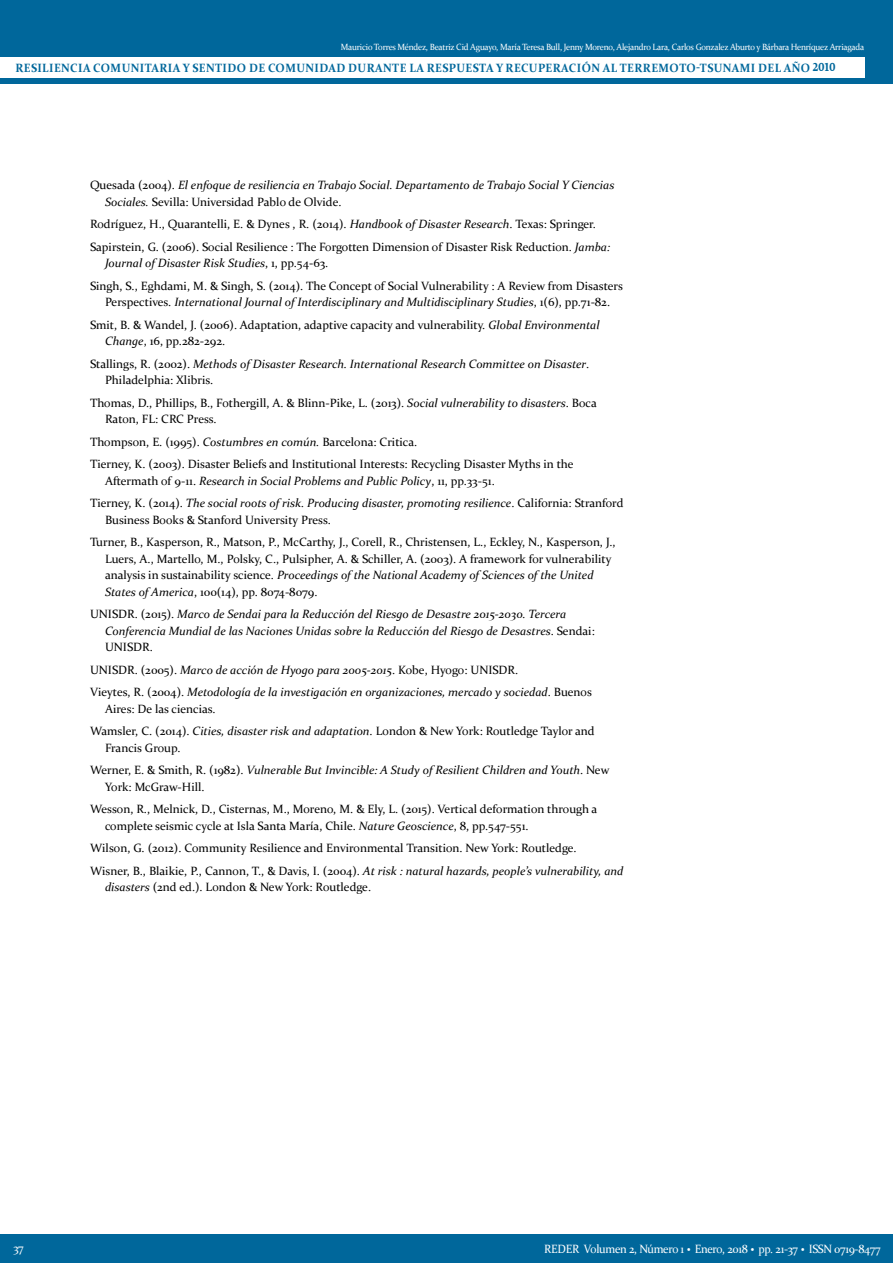
<style>
.page{position:relative;width:893px;height:1263px;background:#fff}
.page>*{position:absolute;margin:0;border:0;box-sizing:border-box;transform-origin:0 0}
.t1{font:12px/22.5px "Constantia";color:#000}
.t2{font:italic 12px/22.5px "Constantia";color:#000}
.t3{font:700 12px "Constantia";letter-spacing:.035em;color:#00679b;scale:.95 1}
.t4{font:12px "Constantia";letter-spacing:-.025em;color:#fff;scale:.95 1}
.t5{font:9px "Constantia";letter-spacing:-.025em;color:#fff;scale:.95 1}
.s1{font-size:18px}
.s2{font-style:normal}
.s3{font-style:italic}
.s4{font-weight:700;font-size:18px}
</style>
<div class="page">
<div style="left:0;top:0;width:893px;height:84px;background:#00679b"></div>
<div style="left:0;top:57px;width:864px;height:21px;background:#fff"></div>
<div style="left:0;top:1234px;width:893px;height:29px;background:#00679b"></div>
<p class="t5" style="left:341px;top:41px;width:552px">Mauricio Torres Méndez, Beatriz Cid Aguayo, María Teresa Bull, Jenny Moreno, Alejandro Lara, Carlos Gonzalez Aburto y Bárbara Henríquez Arriagada</p>
<p class="t3" style="left:15px;top:59px;width:865px">RESILIENCIA COMUNITARIA Y SENTIDO DE COMUNIDAD DURANTE LA RESPUESTA Y RECUPERACIÓN AL TERREMOTO-TSUNAMI DEL AÑO <span class="s1">2010</span></p>
<p class="t2" style="left:105px;top:176px;width:511px;line-height:16.5px;text-indent:-15px"><span class="s2">Quesada (2004).</span> El enfoque de resiliencia en Trabajo Social. Departamento de Trabajo Social Y Ciencias<br>Sociales. <span class="s2">Sevilla: Universidad Pablo de Olvide.</span></p>
<p class="t1" style="left:90px;top:212px;width:522px">Rodríguez, H., Quarantelli, E. &amp; Dynes , R. (2014). <span class="s3">Handbook of Disaster Research</span>. Texas: Springer.<br>Sapirstein, G. (2006). Social Resilience : The Forgotten Dimension of Disaster Risk Reduction. <span class="s3">Jamba:</span></p>
<p class="t1" style="left:90px;top:251px;width:534px;text-indent:15px"><span class="s3">Journal of Disaster Risk Studies</span>, 1, pp.54-63.<br>Singh, S., Eghdami, M. &amp; Singh, S. (2014). The Concept of Social Vulnerability : A Review from Disasters</p>
<p class="t1" style="left:90px;top:290px;width:522px;text-indent:15px">Perspectives. <span class="s3">International Journal of Interdisciplinary and Multidisciplinary Studies</span>, 1(6), pp.71-82.<br>Smit, B. &amp; Wandel, J. (2006). Adaptation, adaptive capacity and vulnerability. <span class="s3">Global Environmental</span></p>
<p class="t2" style="left:90px;top:329px;width:501px;text-indent:15px">Change<span class="s2">, 16, pp.282-292.<br>Stallings, R. (2002).</span> Methods of Disaster Research. International Research Committee on Disaster<span class="s2">.</span></p>
<p class="t1" style="left:90px;top:368px;width:508px;text-indent:15px">Philadelphia: Xlibris.<br>Thomas, D., Phillips, B., Fothergill, A. &amp; Blinn-Pike, L. (2013). <span class="s3">Social vulnerability to disasters</span>. Boca</p>
<p class="t1" style="left:90px;top:407px;width:485px;text-indent:15px">Raton, FL: CRC Press.<br>Thompson, E. (1995). <span class="s3">Costumbres en común.</span> Barcelona: Critica.<br>Tierney, K. (2003). Disaster Beliefs and Institutional Interests: Recycling Disaster Myths in the</p>
<p class="t2" style="left:90px;top:469px;width:535px;text-indent:15px"><span class="s2">Aftermath of 9-11.</span> Research in Social Problems and Public Policy<span class="s2">, 11, pp.33-51.<br>Tierney, K. (2014).</span> The social roots of risk. Producing disaster, promoting resilience<span class="s2">. California: Stranford</span></p>
<p class="t1" style="left:90px;top:508px;width:527px;text-indent:15px">Business Books &amp; Stanford University Press.<br>Turner, B., Kasperson, R., Matson, P., McCarthy, J., Corell, R., Christensen, L., Eckley, N., Kasperson, J.,</p>
<p class="t1" style="left:105px;top:550px;width:508px;line-height:16.5px">Luers, A., Martello, M., Polsky, C., Pulsipher, A. &amp; Schiller, A. (2003). A framework for vulnerability analysis in sustainability science. <span class="s3">Proceedings of the National Academy of Sciences of the United<br>States of America</span>, 100(14), pp. 8074-8079.</p>
<p class="t2" style="left:105px;top:605px;width:491px;line-height:16.5px;text-indent:-15px"><span class="s2">UNISDR. (2015).</span> Marco de Sendai para la Reducción del Riesgo de Desastre 2015-2030. Tercera<br>Conferencia Mundial de las Naciones Unidas sobre la Reducción del Riesgo de Desastres<span class="s2">. Sendai:<br>UNISDR.</span></p>
<p class="t2" style="left:90px;top:658px;width:503px"><span class="s2">UNISDR. (2005).</span> Marco de acción de Hyogo para 2005-2015<span class="s2">. Kobe, Hyogo: UNISDR.<br>Vieytes, R. (2004).</span> Metodología de la investigación en organizaciones, mercado y sociedad<span class="s2">. Buenos</span></p>
<p class="t1" style="left:90px;top:697px;width:506px;text-indent:15px">Aires: De las ciencias.<br>Wamsler, C. (2014). <span class="s3">Cities, disaster risk and adaptation</span>. London &amp; New York: Routledge Taylor and</p>
<p class="t2" style="left:90px;top:736px;width:521px;text-indent:15px"><span class="s2">Francis Group.<br>Werner, E. &amp; Smith, R. (1982).</span> Vulnerable But Invincible: A Study of Resilient Children and Youth<span class="s2">. New</span></p>
<p class="t1" style="left:90px;top:775px;width:509px;text-indent:15px">York: McGraw-Hill.<br>Wesson, R., Melnick, D., Cisternas, M., Moreno, M. &amp; Ely, L. (2015). Vertical deformation through a</p>
<p class="t1" style="left:90px;top:814px;width:535px;text-indent:15px">complete seismic cycle at Isla Santa María, Chile. <span class="s3">Nature Geoscience</span>, 8, pp.547-551.<br>Wilson, G. (2012). Community Resilience and Environmental Transition. New York: Routledge.<br>Wisner, B., Blaikie, P., Cannon, T., &amp; Davis, I. (2004). <span class="s3">At risk : natural hazards, people’s vulnerability, and</span></p>
<p class="t1" style="left:105px;top:875px;width:268px"><span class="s3">disasters</span> (2nd ed.). London &amp; New York: Routledge.</p>
<p class="t4" style="left:14px;top:1239px;width:12px">37</p>
<p class="t4" style="left:544px;top:1240px;width:355px">REDER Volumen 2, Número 1 <span class="s4">·</span> Enero, 2018 <span class="s4">·</span> pp. 21-37 <span class="s4">·</span> ISSN 0719-8477</p>
</div>
